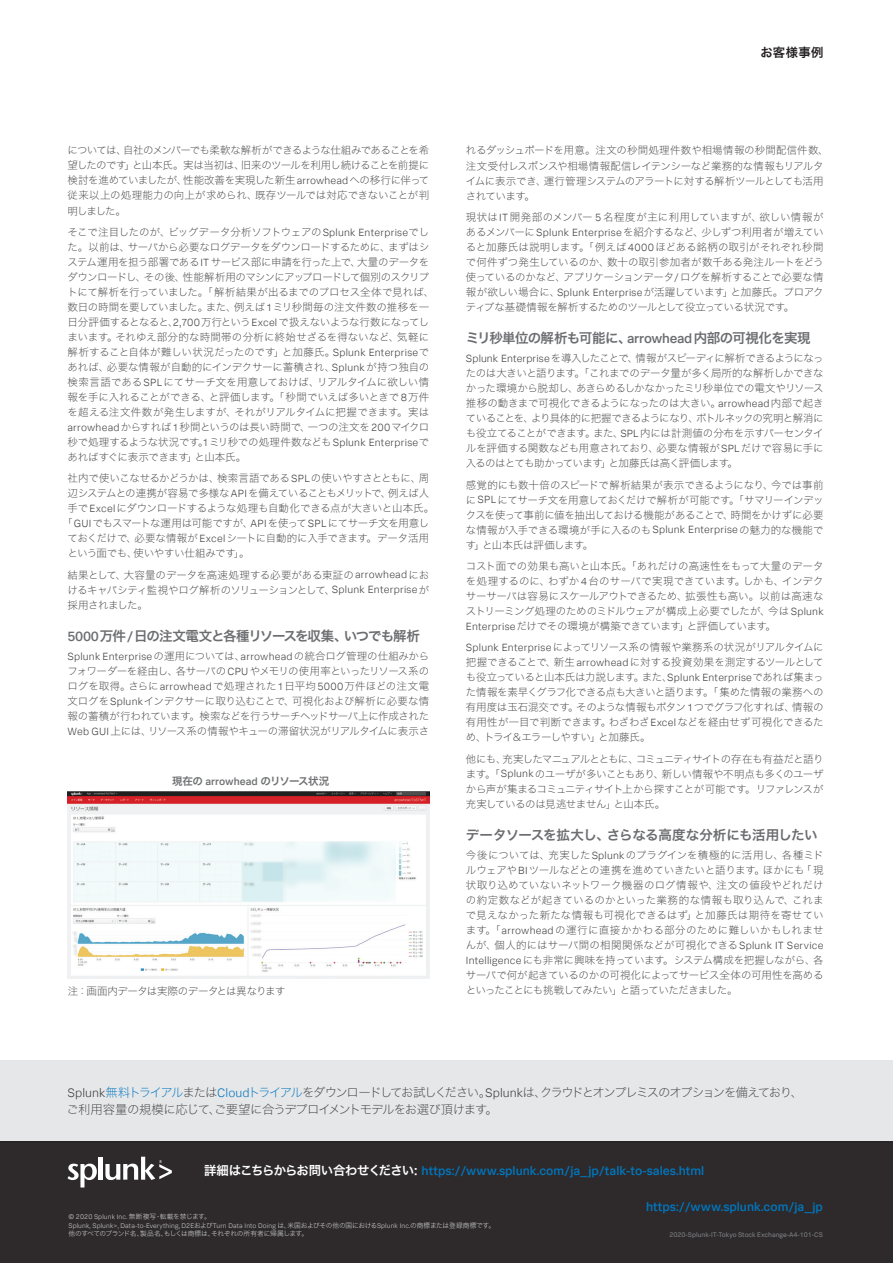
<style>
.page{position:relative;width:893px;height:1263px;background:#fff}
.page>*{position:absolute;margin:0;border:0;box-sizing:border-box;transform-origin:0 0}
.t1{font:13.5px "Hira Kaku Std N W6";letter-spacing:-.045em;color:#6c6d70}
.t2{font:13.5px "Hira Kaku Std N W6";letter-spacing:-.08em;color:#6c6d70}
.t3{font:12.45px/17.1px "Hira Kaku Std N W1";letter-spacing:-.095em;color:#3e3e3f}
.t4{font:500 12.45px "Splunk Data Sans";color:#0076be}
.t5{font:500 12.3px "Splunk Data Sans";color:#0076be}
.t6{font:12.3px "Hira Kaku Std N W6";letter-spacing:.03em;color:#231f20}
.t7{font:10.5px/15px "Hira Kaku Std N W1";letter-spacing:-.03em;color:#3e3e3f;text-align:justify}
.t8{font:300 10.5px "Splunk Data Sans";letter-spacing:.02em;color:#3e3e3f}
.t9{font:10.5px "Hira Kaku Std N W1";letter-spacing:-.05em;color:#3e3e3f}
.t10{font:10.5px "Hira Kaku Std N W1";letter-spacing:-.075em;color:#3e3e3f}
.t11{font:10.5px "Hira Kaku Std N W6";letter-spacing:-.06em;color:#6d6e70}
.t12{font:300 6.75px/8.7px "Splunk Data Sans";letter-spacing:.015em;color:#d1d2d4}
.t13{font:6.75px "Splunk Data Sans";color:#808285}
.t14{font:6.75px "Hira Kaku Std N W2";letter-spacing:-.055em;color:#d1d2d4}
.s1{font-family:"Splunk Data Sans";font-weight:300}
.s2{font-family:"Splunk Data Sans";font-weight:500}
.s3{font-family:"Hira Kaku Std N W1";font-weight:400}
.s4{font-size:12.3px;color:#0076be}
.s5{font-family:"Splunk Data Sans";font-weight:300;font-size:12.3px;color:#0076be}
.s6{font-family:"Hira Kaku Std N W6";font-weight:400;color:#fff}
.s7{font-family:"Hira Kaku Std N W2";font-weight:400}
</style>
<div class="page">
<div style="left:0;top:1060px;width:893px;height:82px;background:#e6e7e9"></div>
<div style="left:0;top:1141px;width:893px;height:122px;background:#2e2a2b"></div>
<svg style="left:68px;top:1163px;width:29px;height:24px"></svg>
<hr style="left:99px;top:1157px;width:4px;height:23px;background:#fff">
<svg style="left:105px;top:1157px;width:67px;height:23px"></svg>
<img style="left:68px;top:792px;width:361px;height:186px">
<p class="t7" style="left:68px;top:143px;width:363px">については、自社のメンバーでも柔軟な解析ができるような仕組みであることを希望したのです」と山本氏。実は当初は、旧来のツールを利用し続けることを前提に検討を進めていましたが、性能改善を実現した新生<span class="s1">arrowhead</span>への移行に伴って従来以上の処理能力の向上が求められ、既存ツールでは対応できないことが判明しました。</p>
<p class="t7" style="left:67px;top:224px;width:368px;text-align:left">そこで注目したのが、ビッグデータ分析ソフトウェアの<span class="s1">Splunk Enterprise</span>でした。以前は、サーバから必要なログデータをダウンロードするために、まずはシステム運用を担う部署である<span class="s1">IT</span> サービス部に申請を行った上で、大量のデータをダウンロードし、その後、性能解析用のマシンにアップロードして個別のスクリプトにて解析を行っていました。「解析結果が出るまでのプロセス全体で見れば、数日の時間を要していました。また、例えば<span class="s1">1</span>ミリ秒間毎の注文件数の推移を一日分評価するとなると、<span class="s1">2,700</span>万行という<span class="s1">Excel</span>で扱えないような行数になってしまいます。それゆえ部分的な時間帯の分析に終始せざるを得ないなど、気軽に解析すること自体が難しい状況だったのです」と加藤氏。<span class="s1">Splunk Enterprise</span>であれば、必要な情報が自動的にインデクサーに蓄積され、<span class="s1">Splunk</span> が持つ独自の検索言語である<span class="s1">SPL</span>にてサーチ文を用意しておけば、リアルタイムに欲しい情報を手に入れることができる、と評価します。「秒間でいえば多いときで <span class="s1">8</span>万件を超える注文件数が発生しますが、それがリアルタイムに把握できます。実は<span class="s1">arrowhead</span>からすれば<span class="s1">1</span>秒間というのは長い時間で、一つの注文を<span class="s1">200</span>マイクロ秒で処理するような状況です。<span class="s1">1</span>ミリ秒での処理件数なども<span class="s1">Splunk Enterprise</span>であればすぐに表示できます」と山本氏。</p>
<p class="t7" style="left:68px;top:471px;width:363px">社内で使いこなせるかどうかは、検索言語である<span class="s1">SPL</span>の使いやすさとともに、周</p>
<p class="t9" style="left:68px;top:486px;width:363px">辺システムとの連携が容易で多様な <span class="s1">API</span>を備えていることもメリットで、例えば人</p>
<p class="t7" style="left:68px;top:501px;width:368px">手で<span class="s1">Excel</span>にダウンロードするような処理も自動化できる点が大きいと山本氏。</p>
<p class="t7" style="left:62px;top:516px;width:368px">「<span class="s1">GUI</span>でもスマートな運用は可能ですが、<span class="s1">API</span>を使って<span class="s1">SPL</span>にてサーチ文を用意し</p>
<p class="t7" style="left:68px;top:531px;width:363px">ておくだけで、必要な情報が <span class="s1">Excel</span>シートに自動的に入手できます。データ活用</p>
<p class="t7" style="left:68px;top:546px;width:184px">という面でも、使いやすい仕組みです」。</p>
<p class="t7" style="left:68px;top:567px;width:363px">結果として、大容量のデータを高速処理する必要がある東証の<span class="s1">arrowhead</span>におけるキャパシティ監視やログ解析のソリューションとして、<span class="s1">Splunk Enterprise</span>が採用されました。</p>
<p class="t2" style="left:67px;top:626px;width:354px"><span class="s2">5000</span>万件<span class="s2">/</span>日の注文電文と各種リソースを収集、いつでも解析</p>
<p class="t8" style="left:67px;top:650px;width:363px">Splunk Enterprise<span class="s3">の運用については、</span>arrowhead<span class="s3">の統合ログ管理の仕組みから</span></p>
<p class="t7" style="left:67px;top:663px;width:363px">フォワーダーを経由し、各サーバの <span class="s1">CPU</span> やメモリの使用率といったリソース系のログを取得。さらに<span class="s1">arrowhead</span>で処理された<span class="s1">1</span>日平均<span class="s1">5000</span>万件ほどの注文電文ログを<span class="s1">Splunk</span>インデクサーに取り込むことで、可視化および解析に必要な情報の蓄積が行われています。検索などを行うサーチヘッドサーバ上に作成された<span class="s1">Web GUI</span> 上には、リソース系の情報やキューの滞留状況がリアルタイムに表示さ</p>
<p class="t11" style="left:172px;top:773px;width:159px">現在の <span class="s2">arrowhead</span> のリソース状況</p>
<p class="t6" style="left:760px;top:43px;width:65px">お客様事例</p>
<p class="t7" style="left:466px;top:143px;width:364px;text-align:left">れるダッシュボードを用意。注文の秒間処理件数や相場情報の秒間配信件数、注文受付レスポンスや相場情報配信レイテンシーなど業務的な情報もリアルタイムに表示でき、運行管理システムのアラートに対する解析ツールとしても活用されています。</p>
<p class="t7" style="left:466px;top:209px;width:359px">現状は<span class="s1">IT</span>開発部のメンバー <span class="s1">5</span>名程度が主に利用していますが、欲しい情報があるメンバーに<span class="s1">Splunk Enterprise</span>を紹介するなど、少しずつ利用者が増えていると加藤氏は説明します。「例えば<span class="s1">4000</span>ほどある銘柄の取引がそれぞれ秒間で何件ずつ発生しているのか、数十の取引参加者が数千ある発注ルートをどう使っているのかなど、アプリケーションデータ<span class="s1">/</span>ログを解析することで必要な情報が欲しい場合に、<span class="s1">Splunk Enterprise</span>が活躍しています」と加藤氏。プロアクティブな基礎情報を解析するためのツールとして役立っている状況です。</p>
<p class="t1" style="left:466px;top:328px;width:346px">ミリ秒単位の解析も可能に、<span class="s2">arrowhead</span>内部の可視化を実現</p>
<p class="t7" style="left:466px;top:350px;width:359px"><span class="s1">Splunk Enterprise</span>を導入したことで、情報がスピーディに解析できるようになったのは大きいと語ります。「これまでのデータ量が多く局所的な解析しかできなかった環境から脱却し、あきらめるしかなかったミリ秒単位での電文やリソース推移の動きまで可視化できるようになったのは大きい。<span class="s1">arrowhead</span>内部で起きていることを、より具体的に把握できるようになり、ボトルネックの究明と解消にも役立てることができます。また、<span class="s1">SPL</span> 内には計測値の分布を示すパーセンタイルを評価する関数なども用意されており、必要な情報が<span class="s1">SPL</span> だけで容易に手に入るのはとても助かっています」と加藤氏は高く評価します。</p>
<p class="t7" style="left:466px;top:477px;width:359px">感覚的にも数十倍のスピードで解析結果が表示できるようになり、今では事前に<span class="s1">SPL</span>にてサーチ文を用意しておくだけで解析が可能です。「サマリーインデックスを使って事前に値を抽出しておける機能があることで、時間をかけずに必要な情報が入手できる環境が手に入るのも<span class="s1">Splunk Enterprise</span>の魅力的な機能です」と山本氏は評価します。</p>
<p class="t7" style="left:466px;top:558px;width:359px">コスト面での効果も高いと山本氏。「あれだけの高速性をもって大量のデータを処理するのに、わずか<span class="s1">4</span>台のサーバで実現できています。しかも、インデクサーサーバは容易にスケールアウトできるため、拡張性も高い。以前は高速なストリーミング処理のためのミドルウェアが構成上必要でしたが、今は<span class="s1">Splunk Enterprise</span>だけでその環境が構築できています」と評価しています。</p>
<p class="t7" style="left:466px;top:640px;width:359px"><span class="s1">Splunk Enterprise</span>によってリソース系の情報や業務系の状況がリアルタイムに把握できることで、新生<span class="s1">arrowhead</span>に対する投資効果を測定するツールとしても役立っていると山本氏は力説します。また、<span class="s1">Splunk Enterprise</span>であれば集まった情報を素早くグラフ化できる点も大きいと語ります。「集めた情報の業務への有用度は玉石混交です。そのような情報もボタン<span class="s1">1</span>つでグラフ化すれば、情報の有用性が一目で判断できます。わざわざ<span class="s1">Excel</span>などを経由せず可視化できるため、トライ＆エラーしやすい」と加藤氏。</p>
<p class="t7" style="left:466px;top:751px;width:359px">他にも、充実したマニュアルとともに、コミュニティサイトの存在も有益だと語ります。「<span class="s1">Splunk</span> のユーザが多いこともあり、新しい情報や不明点も多くのユーザから声が集まるコミュニティサイト上から探すことが可能です。リファレンスが充実しているのは見逃せません」と山本氏。</p>
<p class="t1" style="left:466px;top:825px;width:353px">データソースを拡大し、さらなる高度な分析にも活用したい</p>
<p class="t7" style="left:466px;top:847px;width:359px">今後については、充実した<span class="s1">Splunk</span>のプラグインを積極的に活用し、各種ミドルウェアや<span class="s1">BI</span>ツールなどとの連携を進めていきたいと語ります。ほかにも「現状取り込めていないネットワーク機器のログ情報や、注文の値段やどれだけの約定数などが起きているのかといった業務的な情報も取り込んで、これまで見えなかった新たな情報も可視化できるはず」と加藤氏は期待を寄せています。「<span class="s1">arrowhead</span>の運行に直接かかわる部分のために難しいかもしれませんが、個人的にはサーバ間の相関関係などが可視化できる<span class="s1">Splunk IT Service Intelligence</span>にも非常に興味を持っています。システム構成を把握しながら、各サーバで何が起きているのかの可視化によってサービス全体の可用性を高める</p>
<p class="t7" style="left:68px;top:983px;width:219px">注：画面内データは実際のデータとは異なります</p>
<p class="t10" style="left:466px;top:982px;width:273px">といったことにも挑戦してみたい」と語っていただきました。</p>
<p class="t3" style="left:67px;top:1083px;width:738px"><span class="s1">Splunk</span><span class="s4">無料トライアル</span>または<span class="s5">Cloud</span><span class="s4">トライアル</span>をダウンロードしてお試しください。<span class="s1">Splunk</span>は、クラウドとオンプレミスのオプションを備えており、ご利用容量の規模に応じて、ご要望に合うデプロイメントモデルをお選び頂けます。</p>
<p class="t4" style="left:204px;top:1163px;width:502px"><span class="s6">詳細はこちらからお問い合わせください:</span> https://www.splunk.com/ja_jp/talk-to-sales.html</p>
<p class="t12" style="left:68px;top:1212px;width:428px">© 2020 Splunk Inc. <span class="s7">無断複写・転載を禁じます。<br></span>Splunk, Splunk&gt;, Data-to-Everything, D2E<span class="s7">および</span>Turn Data Into Doing <span class="s7">は、米国およびその他の国における</span>Splunk Inc.<span class="s7">の商標または登録商標です。</span></p>
<p class="t14" style="left:68px;top:1228px;width:241px">他のすべてのブランド名、製品名、もしくは商標は、それぞれの所有者に帰属します。</p>
<p class="t5" style="left:646px;top:1199px;width:179px">https://www.splunk.com/ja_jp</p>
<p class="t13" style="left:669px;top:1230px;width:155px">2020-Splunk-IT-Tokyo Stock Exchange-A4-101-CS</p>
</div>
